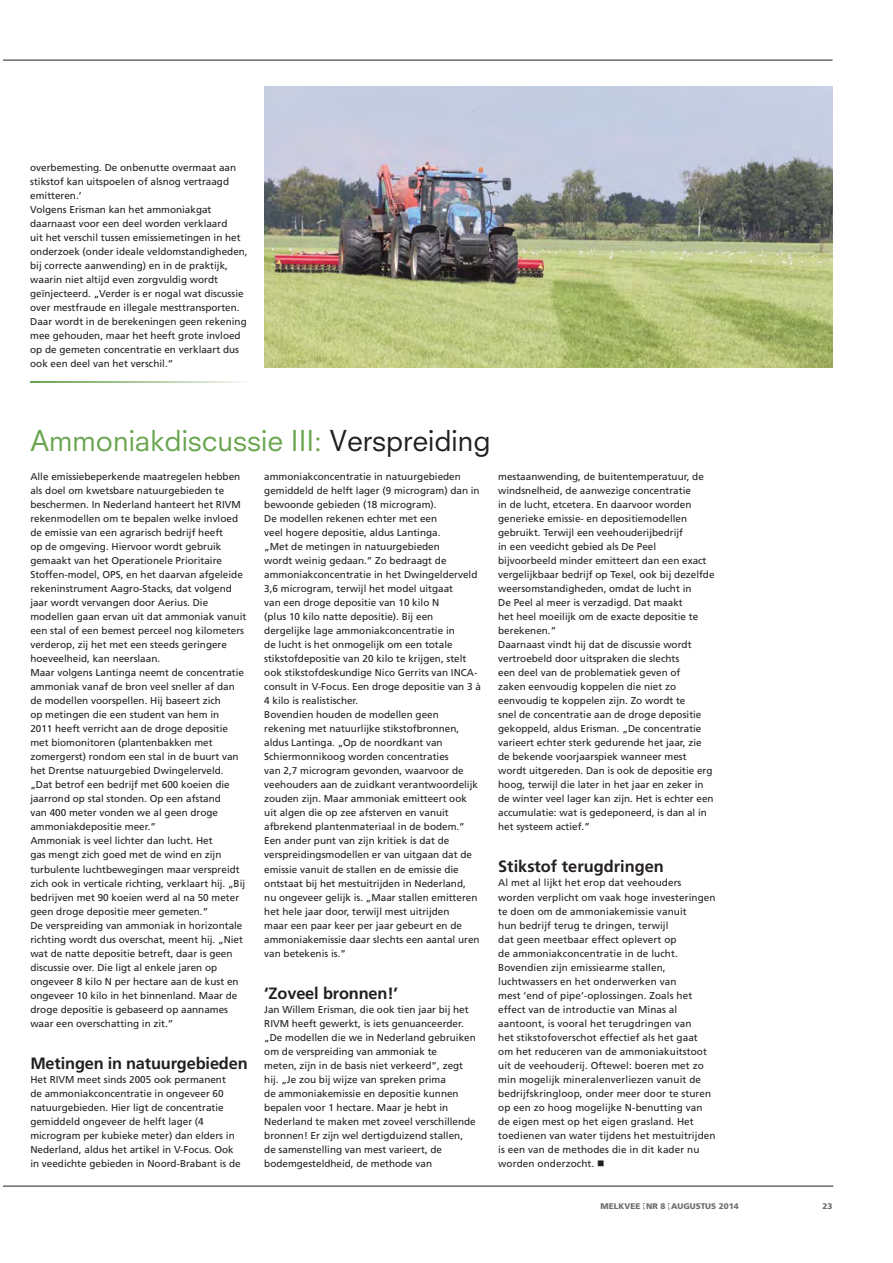
<style>
.page{position:relative;width:893px;height:1263px;background:#fff}
.page>*{position:absolute;margin:0;border:0;box-sizing:border-box;transform-origin:0 0}
.t1{font:28.05px "Neuzeit SLT Std";color:#69a64f}
.t2{font:700 16.35px "Frutiger LT Std";letter-spacing:-.01em;color:#231f20}
.t3{font:9.9px/14.1px "Frutiger LT Std";color:#231f20}
.t4{font:900 8.25px "Frutiger LT Std";color:#6d6e70}
.s1{color:#231f20}
</style>
<div class="page">
<hr style="left:4px;top:1186px;width:829px;height:1px;background:#231f20">
<hr style="left:4px;top:60px;width:828px;height:1px;background:#231f20">
<img style="left:264px;top:87px;width:568px;height:280px">
<svg style="left:30px;top:381px;width:212px;height:2px"></svg>
<p class="t3" style="left:30px;top:161px;width:219px">overbemesting. De onbenutte overmaat aan stikstof kan uitspoelen of alsnog vertraagd emitteren.’<br>Volgens Erisman kan het ammoniakgat daarnaast voor een deel worden verklaard<br>uit het verschil tussen emissiemetingen in het onderzoek (onder ideale veldomstandigheden, bij correcte aanwending) en in de praktijk, waarin niet altijd even zorgvuldig wordt geïnjecteerd. „Verder is er nogal wat discussie over mestfraude en illegale mesttransporten.<br>Daar wordt in de berekeningen geen rekening mee gehouden, maar het heeft grote invloed op de gemeten concentratie en verklaart dus ook een deel van het verschil.”</p>
<h1 class="t1" style="left:30px;top:429px;width:462px">Ammoniakdiscussie III: <span class="s1">Verspreiding</span></h1>
<p class="t3" style="left:30px;top:470px;width:217px">Alle emissiebeperkende maatregelen hebben als doel om kwetsbare natuurgebieden te beschermen. In Nederland hanteert het RIVM rekenmodellen om te bepalen welke invloed de emissie van een agrarisch bedrijf heeft<br>op de omgeving. Hiervoor wordt gebruik gemaakt van het Operationele Prioritaire Stoffen-model, OPS, en het daarvan afgeleide rekeninstrument Aagro-Stacks, dat volgend jaar wordt vervangen door Aerius. Die modellen gaan ervan uit dat ammoniak vanuit een stal of een bemest perceel nog kilometers verderop, zij het met een steeds geringere hoeveelheid, kan neerslaan.<br>Maar volgens Lantinga neemt de concentratie ammoniak vanaf de bron veel sneller af dan de modellen voorspellen. Hij baseert zich<br>op metingen die een student van hem in<br>2011 heeft verricht aan de droge depositie met biomonitoren (plantenbakken met zomergerst) rondom een stal in de buurt van het Drentse natuurgebied Dwingelerveld. „Dat betrof een bedrijf met 600 koeien die jaarrond op stal stonden. Op een afstand<br>van 400 meter vonden we al geen droge ammoniakdepositie meer.”<br>Ammoniak is veel lichter dan lucht. Het<br>gas mengt zich goed met de wind en zijn turbulente luchtbewegingen maar verspreidt zich ook in verticale richting, verklaart hij. „Bij bedrijven met 90 koeien werd al na 50 meter geen droge depositie meer gemeten.”<br>De verspreiding van ammoniak in horizontale richting wordt dus overschat, meent hij. „Niet wat de natte depositie betreft, daar is geen discussie over. Die ligt al enkele jaren op ongeveer 8 kilo N per hectare aan de kust en ongeveer 10 kilo in het binnenland. Maar de droge depositie is gebaseerd op aannames waar een overschatting in zit.”</p>
<h2 class="t2" style="left:30px;top:1056px;width:219px">Metingen in natuurgebieden</h2>
<p class="t3" style="left:30px;top:1073px;width:212px">Het RIVM meet sinds 2005 ook permanent<br>de ammoniakconcentratie in ongeveer 60 natuurgebieden. Hier ligt de concentratie gemiddeld ongeveer de helft lager (4 microgram per kubieke meter) dan elders in Nederland, aldus het artikel in V-Focus. Ook in veedichte gebieden in Noord-Brabant is de</p>
<p class="t3" style="left:264px;top:470px;width:218px">ammoniakconcentratie in natuurgebieden gemiddeld de helft lager (9 microgram) dan in bewoonde gebieden (18 microgram).<br>De modellen rekenen echter met een<br>veel hogere depositie, aldus Lantinga.<br>„Met de metingen in natuurgebieden<br>wordt weinig gedaan.” Zo bedraagt de ammoniakconcentratie in het Dwingelderveld 3,6 microgram, terwijl het model uitgaat<br>van een droge depositie van 10 kilo N<br>(plus 10 kilo natte depositie). Bij een dergelijke lage ammoniakconcentratie in<br>de lucht is het onmogelijk om een totale stikstofdepositie van 20 kilo te krijgen, stelt ook stikstofdeskundige Nico Gerrits van INCA&shy;consult in V-Focus. Een droge depositie van 3 à 4 kilo is realistischer.<br>Bovendien houden de modellen geen rekening met natuurlijke stikstofbronnen, aldus Lantinga. „Op de noordkant van Schiermonnikoog worden concentraties<br>van 2,7 microgram gevonden, waarvoor de veehouders aan de zuidkant verantwoordelijk zouden zijn. Maar ammoniak emitteert ook uit algen die op zee afsterven en vanuit afbrekend plantenmateriaal in de bodem.” Een ander punt van zijn kritiek is dat de verspreidingsmodellen er van uitgaan dat de emissie vanuit de stallen en de emissie die ontstaat bij het mestuitrijden in Nederland,<br>nu ongeveer gelijk is. „Maar stallen emitteren het hele jaar door, terwijl mest uitrijden<br>maar een paar keer per jaar gebeurt en de ammoniakemissie daar slechts een aantal uren van betekenis is.”</p>
<h2 class="t2" style="left:264px;top:986px;width:135px">‘Zoveel bronnen!’</h2>
<p class="t3" style="left:264px;top:1003px;width:213px">Jan Willem Erisman, die ook tien jaar bij het RIVM heeft gewerkt, is iets genuanceerder. „De modellen die we in Nederland gebruiken om de verspreiding van ammoniak te<br>meten, zijn in de basis niet verkeerd”, zegt hij. „Je zou bij wijze van spreken prima<br>de ammoniakemissie en depositie kunnen bepalen voor 1 hectare. Maar je hebt in Nederland te maken met zoveel verschillende bronnen! Er zijn wel dertigduizend stallen, de samenstelling van mest varieert, de bodemgesteldheid, de methode van</p>
<p class="t3" style="left:498px;top:470px;width:218px">mestaanwending, de buitentemperatuur, de windsnelheid, de aanwezige concentratie<br>in de lucht, etcetera. En daarvoor worden generieke emissie- en depositiemodellen gebruikt. Terwijl een veehouderijbedrijf<br>in een veedicht gebied als De Peel bijvoorbeeld minder emitteert dan een exact vergelijkbaar bedrijf op Texel, ook bij dezelfde weersomstandigheden, omdat de lucht in<br>De Peel al meer is verzadigd. Dat maakt<br>het heel moeilijk om de exacte depositie te berekenen.”<br>Daarnaast vindt hij dat de discussie wordt vertroebeld door uitspraken die slechts<br>een deel van de problematiek geven of<br>zaken eenvoudig koppelen die niet zo eenvoudig te koppelen zijn. Zo wordt te<br>snel de concentratie aan de droge depositie gekoppeld, aldus Erisman. „De concentratie varieert echter sterk gedurende het jaar, zie de bekende voorjaarspiek wanneer mest wordt uitgereden. Dan is ook de depositie erg hoog, terwijl die later in het jaar en zeker in de winter veel lager kan zijn. Het is echter een accumulatie: wat is gedeponeerd, is dan al in het systeem actief.”</p>
<h2 class="t2" style="left:498px;top:860px;width:167px">Stikstof terugdringen</h2>
<p class="t3" style="left:498px;top:876px;width:219px">Al met al lijkt het erop dat veehouders worden verplicht om vaak hoge investeringen te doen om de ammoniakemissie vanuit<br>hun bedri jf terug te dringen, terwijl<br>dat geen meetbaar effect oplevert op<br>de ammoniakconcentratie in de lucht.<br>Bovendien zijn emissiearme stallen, luchtwassers en het onderwerken van<br>mest ‘end of pipe’-oplossingen. Zoals het effect van de introductie van Minas al aantoont, is vooral het terugdringen van<br>het stikstofoverschot effectief als het gaat<br>om het reduceren van de ammoniakuitstoot uit de veehouderij. Oftewel: boeren met zo min mogelijk mineralenverliezen vanuit de bedrijfskringloop, onder meer door te sturen op een zo hoog mogelijke N-benutting van de eigen mest op het eigen grasland. Het toedienen van water tijdens het mestuitrijden is een van de methodes die in dit kader nu worden onderzocht.</p>
<p class="t4" style="left:600px;top:1203px;width:140px">MELKVEE NR 8 AUGUSTUS 2014</p>
<p class="t4" style="left:822px;top:1203px;width:12px">23</p>
</div>
